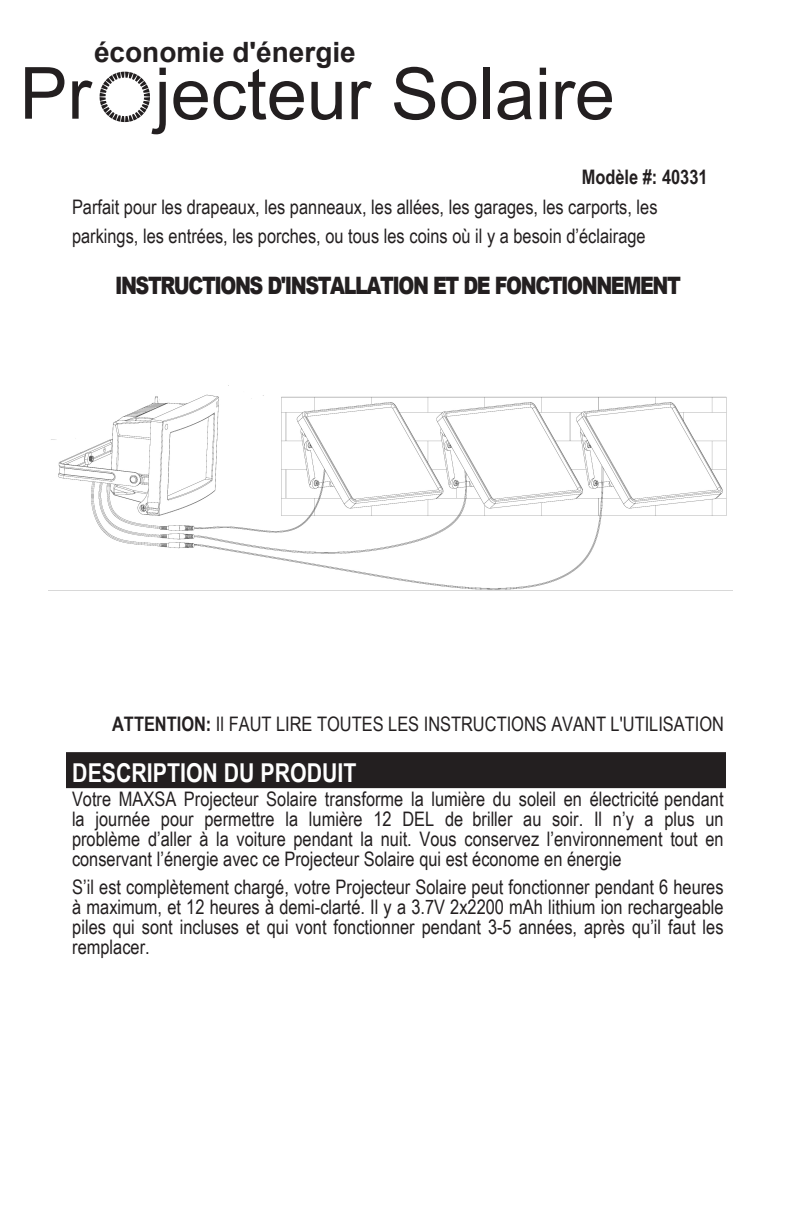
<style>
.page{position:relative;width:792px;height:1224px;background:#fff}
.page>*{position:absolute;margin:0;border:0;box-sizing:border-box;transform-origin:0 0}
.t1{font:72px "Arial";color:#231f20}
.t2{font:700 28px "Arial";color:#231f20}
.t3{font:700 26px "Arial Narrow";color:#fff}
.t4{font:900 24px "Arial";letter-spacing:-.075em;color:#231f20;scale:.8 1}
.Paragraph{font:20px/20px "Arial Narrow";color:#231f20;text-align:justify}
.s1{font-weight:700}
</style>
<div class="page">
<svg style="left:100px;top:72px;width:50px;height:50px"></svg>
<div style="left:66px;top:752px;width:660px;height:36px;background:#231f20"></div>
<img style="left:48px;top:385px;width:685px;height:206px">
<h2 class="t2" style="left:94px;top:33px;width:263px">économie d'énergie</h2>
<h1 class="t1" style="left:20px;top:47px;width:597px">Pr jecteur Solaire</h1>
<p class="Paragraph" style="left:72px;top:161px;width:637px;line-height:29.8px;text-align:left;text-indent:510px"><span class="s1">Modèle #: 40331<br></span>Parfait pour les drapeaux, les panneaux, les allées, les garages, les carports, les parkings, les entrées, les porches, ou tous les coins où il y a besoin d’éclairage</p>
<p class="t4" style="left:115px;top:268px;width:709px">INSTRUCTIONS D'INSTALLATION ET DE FONCTIONNEMENT</p>
<p class="Paragraph" style="left:112px;top:713px;width:613px"><span class="s1">ATTENTION:</span> Il FAUT LIRE TOUTES LES INSTRUCTIONS AVANT L'UTILISATION</p>
<h3 class="t3" style="left:72px;top:753px;width:286px">DESCRIPTION DU PRODUIT</h3>
<p class="Paragraph" style="left:72px;top:788px;width:653px">Votre MAXSA Projecteur Solaire transforme la lumière du soleil en électricité pendant la journée pour permettre la lumière 12 DEL de briller au soir. Il n’y a plus un problème d’aller à la voiture pendant la nuit. Vous conservez l’environnement tout en conservant l’énergie avec ce Projecteur Solaire qui est économe en énergie</p>
<p class="Paragraph" style="left:72px;top:876px;width:653px">S’il est complètement chargé, votre Projecteur Solaire peut fonctionner pendant 6 heures à maximum, et 12 heures à demi-clarté. Il y a 3.7V 2x2200 mAh lithium ion rechargeable piles qui sont incluses et qui vont fonctionner pendant 3-5 années, après qu’il faut les remplacer.</p>
</div>
